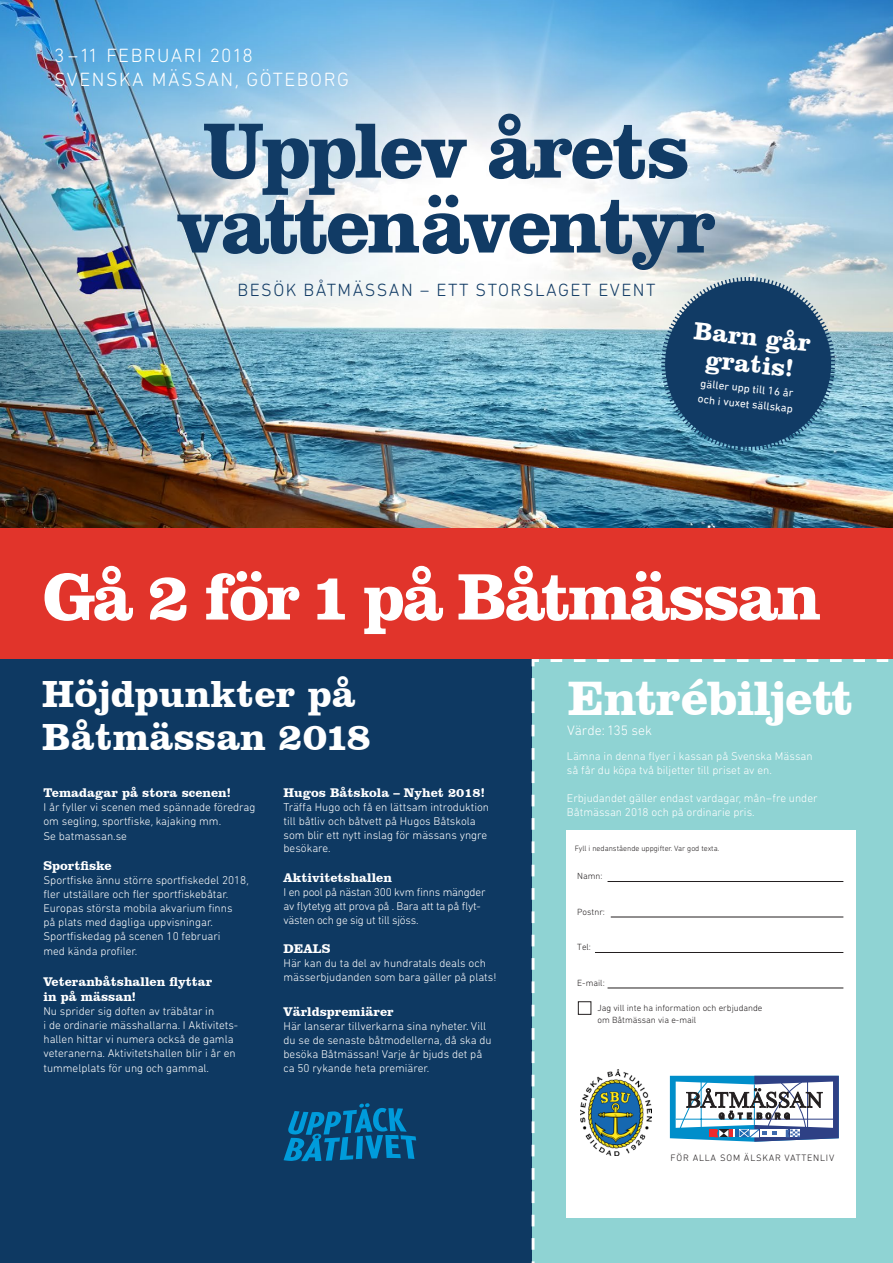
<style>
.page{position:relative;width:893px;height:1263px;background:#fff}
.page>*{position:absolute;margin:0;border:0;box-sizing:border-box;transform-origin:0 0}
.t1{font:700 80.25px/74.8px "Clarendon BT";letter-spacing:-.04em;color:#113b65;text-align:center}
.t2{font:700 67.35px "Clarendon BT";letter-spacing:-.04em;color:#fff}
.t3{font:700 49.5px "Clarendon BT";letter-spacing:-.02em;color:#fff}
.t4{font:700 38.7px/43.5px "Clarendon BT";color:#fff}
.t5{font:700 25.5px "Clarendon BT";color:#fff}
.t6{font:300 19.5px/24px "DIN Next Rounded LT Pro";letter-spacing:.08em;color:#fff}
.t7{font:300 18px "DIN Next Rounded LT Pro";letter-spacing:.08em;color:#113b65}
.t8{font:300 13.8px "DIN Next Rounded LT Pro";color:#fff}
.t9{font:700 12.9px/15.3px "Clarendon BT";color:#fff}
.t10{font:300 11.4px/14px "DIN Next Rounded LT Pro";color:#fff}
.t11{font:300 11.4px/14px "DIN Next Rounded LT Pro";letter-spacing:-.02em;color:#fff}
.t12{font:11.25px "DIN Next Rounded LT Pro";color:#fff}
.t13{font:300 9.45px "DIN Next Rounded LT Pro";letter-spacing:.08em;color:#231f20}
.t14{font:300 9.15px/11.4px "DIN Next Rounded LT Pro";color:#231f20}
.t15{font:300 8.7px "DIN Next Rounded LT Pro";color:#231f20}
.t16{font:300 7.8px "DIN Next Rounded LT Pro";color:#231f20}
</style>
<div class="page">
<img style="left:0;top:0;width:893px;height:529px">
<div style="left:0;top:653px;width:762px;height:610px;background:#0e3962"></div>
<svg style="left:531px;top:659px;width:362px;height:604px"></svg>
<svg style="left:284px;top:1103px;width:132px;height:58px"></svg>
<div style="left:0;top:529px;width:893px;height:130px;background:#e1342b"></div>
<svg style="left:660px;top:276px;width:176px;height:176px;background:#376081"></svg>
<svg style="left:670px;top:1076px;width:169px;height:66px"></svg>
<img style="left:580px;top:1069px;width:72px;height:86px">
<p class="t6" style="left:54px;top:43px;width:297px">3 –11 FEBRUARI 2018<br>SVENSKA MÄSSAN, GÖTEBORG</p>
<p class="t1" style="left:177px;top:111px;width:541px">Upplev årets vattenäventyr</p>
<p class="t7" style="left:238px;top:280px;width:419px">BESÖK BÅTMÄSSAN – ETT STORSLAGET EVENT</p>
<p class="t5" style="left:696px;top:315px;width:119px;rotate:6deg">Barn går</p>
<p class="t5" style="left:707px;top:343px;width:90px;rotate:6deg">gratis!</p>
<p class="t12" style="left:701px;top:377px;width:95px;rotate:6deg">gäller upp till 16 år</p>
<p class="t12" style="left:699px;top:392px;width:97px;rotate:6deg">och i vuxet sällskap</p>
<p class="t2" style="left:42px;top:555px;width:780px">Gå 2 för 1 på Båtmässan</p>
<p class="t4" style="left:42px;top:671px;width:330px">Höjdpunkter på<br>Båtmässan 2018</p>
<p class="t9" style="left:43px;top:784px;width:189px">Temadagar på stora scenen!</p>
<p class="t10" style="left:43px;top:799px;width:213px">I år fyller vi scenen med spännade föredrag om segling, sportfiske, kajaking mm.</p>
<p class="t10" style="left:43px;top:829px;width:85px">Se batmassan.se</p>
<p class="t9" style="left:43px;top:858px;width:70px">Sportfiske</p>
<p class="t10" style="left:43px;top:873px;width:207px">Sportfiske ännu större sportfiskedel 2018, fler utställare och fler sportfiskebåtar.<br>Europas största mobila akvarium finns<br>på plats med dagliga uppvisningar.<br>Sportfiskedag på scenen 10 februari</p>
<p class="t10" style="left:43px;top:944px;width:96px">med kända profiler.</p>
<p class="t9" style="left:43px;top:973px;width:170px">Veteranbåtshallen flyttar in på mässan!</p>
<p class="t10" style="left:43px;top:1004px;width:196px">Nu sprider sig doften av träbåtar in<br>i de ordinarie mässhallarna. I Aktivitets&shy;hallen hittar vi numera också de gamla veteranerna. Aktivitetshallen blir i år en</p>
<p class="t10" style="left:43px;top:1061px;width:167px">tummelplats för ung och gammal.</p>
<p class="t9" style="left:284px;top:784px;width:203px">Hugos Båtskola – Nyhet 2018!</p>
<p class="t10" style="left:284px;top:799px;width:207px">Träffa Hugo och få en lättsam introduktion till båtliv och båtvett på Hugos Båtskola som blir ett nytt inslag för mässans yngre besökare.</p>
<p class="t9" style="left:284px;top:869px;width:110px">Aktivitetshallen</p>
<p class="t11" style="left:284px;top:885px;width:203px">I en pool på nästan 300 kvm finns mängder av flytetyg att prova på . Bara att ta på flyt&shy;västen och ge sig ut till sjöss.</p>
<p class="t9" style="left:284px;top:940px;width:48px">DEALS</p>
<p class="t10" style="left:284px;top:956px;width:214px">Här kan du ta del av hundratals deals och mässerbjudanden som bara gäller på plats!</p>
<p class="t9" style="left:284px;top:1004px;width:112px">Världspremiärer</p>
<p class="t10" style="left:284px;top:1019px;width:210px">Här lanserar tillverkarna sina nyheter. Vill du se de senaste båtmodellerna, då ska du besöka Båtmässan! Varje år bjuds det på ca 50 rykande heta premiärer.</p>
<p class="t3" style="left:568px;top:667px;width:288px">Entrébiljett</p>
<p class="t8" style="left:567px;top:723px;width:87px">Värde: 135 sek</p>
<p class="t10" style="left:567px;top:749px;width:247px">Lämna in denna flyer i kassan på Svenska Mässan så får du köpa två biljetter till priset av en.</p>
<p class="t10" style="left:567px;top:791px;width:252px">Erbjudandet gäller endast vardagar, mån–fre under<br>Båtmässan 2018 och på ordinarie pris.</p>
<p class="t16" style="left:575px;top:844px;width:146px">Fyll i nedanstående uppgifter. Var god texta.</p>
<p class="t14" style="left:577px;top:870px;width:27px">Namn:</p>
<p class="t14" style="left:577px;top:906px;width:29px">Postnr:</p>
<p class="t14" style="left:577px;top:941px;width:15px">Tel:</p>
<p class="t14" style="left:577px;top:977px;width:29px">E-mail:</p>
<p class="t14" style="left:597px;top:1002px;width:167px">Jag vill inte ha information och erbjudande om Båtmässan via e-mail</p>
<p class="t15" style="left:603px;top:1014px;width:159px">Jag vill inte ha information och erbjudande</p>
<p class="t13" style="left:671px;top:1152px;width:165px">FÖR ALLA SOM ÄLSKAR VATTENLIV</p>
</div>
